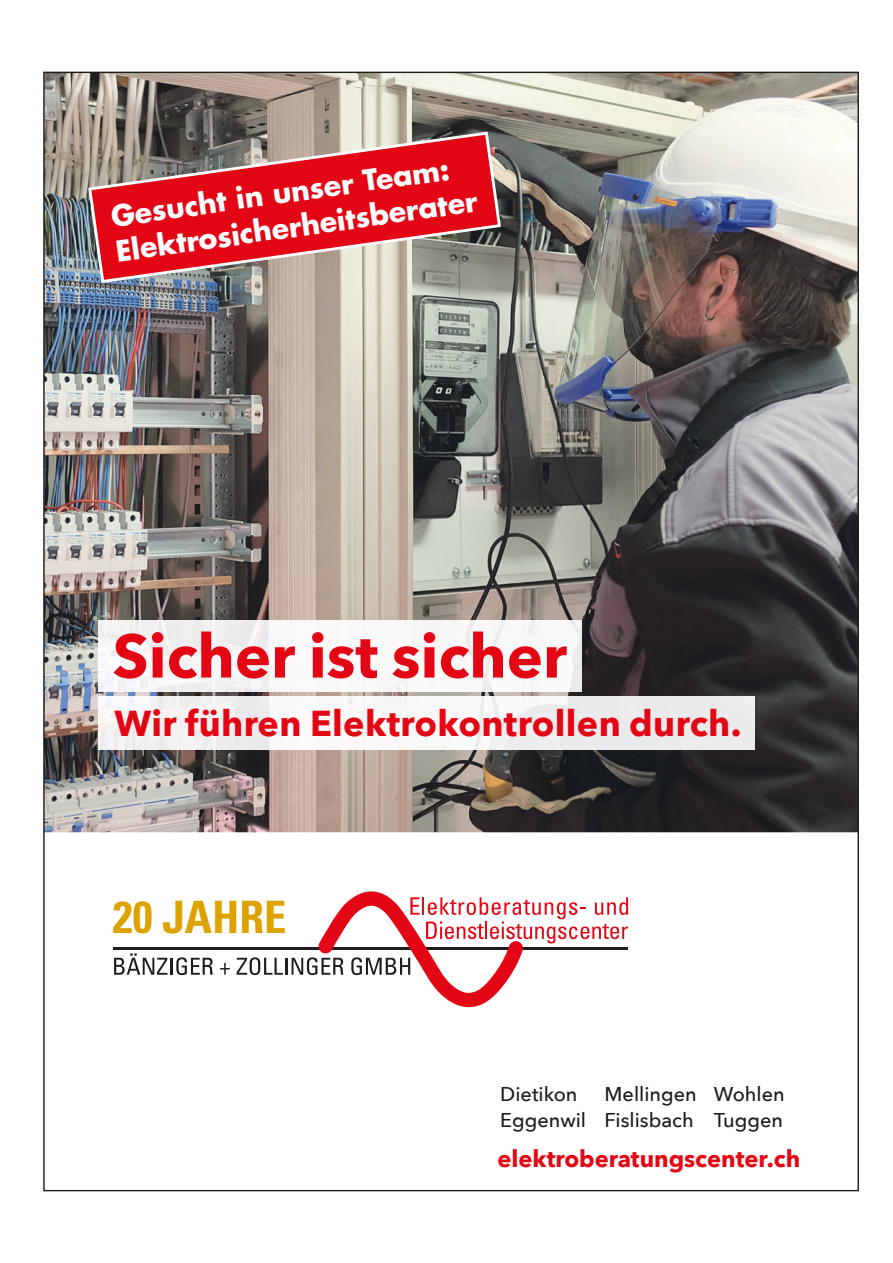
<style>
.page{position:relative;width:893px;height:1263px;background:#fff}
.page>*{position:absolute;margin:0;border:0;box-sizing:border-box;transform-origin:0 0}
.t1{font:700 60.9px "Avenir Next";color:#e30614}
.t2{font:700 condensed 44.7px "Univers";color:#dba200}
.t3{font:700 36px "Avenir Next";letter-spacing:.01em;color:#e30614}
.t4{font:700 28.2px/35.2px "Futura Std";color:#fff}
.t5{font:700 23.55px "Avenir Next";color:#e30614}
.t6{font:500 19.95px/26.1px "Avenir Next";color:#1d1d1b;text-align:right}
</style>
<div class="page">
<img style="left:45px;top:74px;width:812px;height:758px">
<img style="left:98px;top:620px;width:483px;height:72px">
<img style="left:98px;top:696px;width:656px;height:54px">
<hr style="left:113px;top:947px;width:515px;height:2px;background:#1d1d1b">
<svg style="left:114px;top:953px;width:99px;height:22px"></svg>
<svg style="left:220px;top:963px;width:10px;height:12px"></svg>
<svg style="left:237px;top:891px;width:391px;height:116px"></svg>
<svg style="left:87px;top:130px;width:416px;height:155px;background:#c6494d"></svg>
<p class="t4" style="left:109px;top:199px;width:366px;rotate:-8deg">Gesucht in unser Team:<br>Elektrosicherheitsberater</p>
<p class="t1" style="left:113px;top:603px;width:456px">Sicher ist sicher</p>
<p class="t3" style="left:114px;top:692px;width:629px">Wir führen Elektrokontrollen durch.</p>
<p class="t2" style="left:113px;top:890px;width:175px">20 JAHRE</p>
<p class="t6" style="left:500px;top:1080px;width:286px">Mellingen Wohlen<br>Eggenwil Fislisbach Tuggen</p>
<p class="t5" style="left:497px;top:1138px;width:304px">elektroberatungscenter.ch</p>
<p class="t6" style="left:500px;top:1080px;width:79px">Dietikon</p>
</div>
